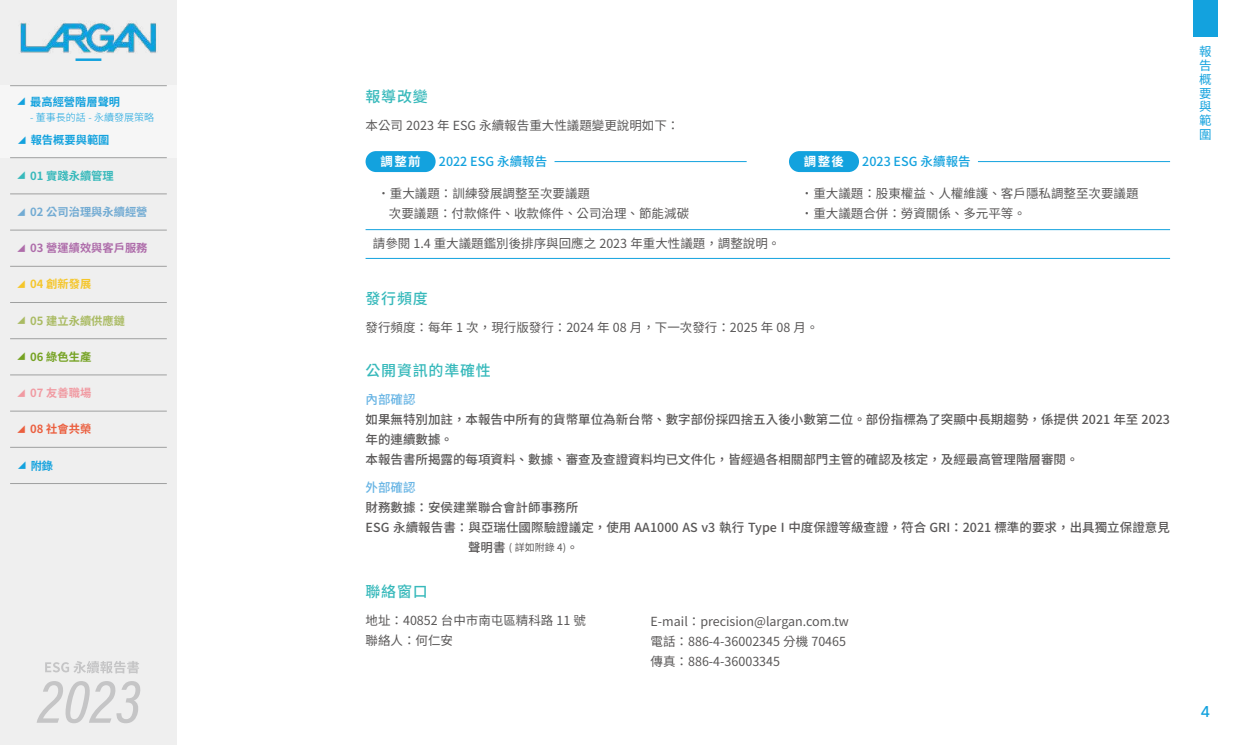
<style>
.page{position:relative;width:1241px;height:745px;background:#fff}
.page>*{position:absolute;margin:0;border:0;box-sizing:border-box;transform-origin:0 0}
.t1{font:500 15px "Noto Sans TC";letter-spacing:.05em;color:#37b9bb}
.t2{font:15px "Inter";color:#13a2de}
.t3{font:12.5px/20px "Noto Sans TC";color:#595757}
.t4{font:500 12.5px/20px "Noto Sans TC";color:#595757}
.t5{font:500 12.5px "Noto Sans TC";color:#13a2de}
.t6{font:500 12.5px "Noto Sans TC";color:#67b4e4}
.t7{font:12.5px/13.8px "Noto Sans TC";color:#13a2de;text-align:justify}
.t8{font:700 12.5px "Noto Sans TC";letter-spacing:.1em;color:#fff}
.t9{font:700 11.25px "Noto Sans TC";color:#13a2de}
.t10{font:700 11.25px "Noto Sans TC";color:#72abd3}
.t11{font:700 11.25px "Noto Sans TC";color:#ae6caa}
.t12{font:700 11.25px "Noto Sans TC";color:#aabb63}
.t13{font:700 11.25px "Noto Sans TC";color:#37b9bb}
.t14{font:700 11.25px "Noto Sans TC";color:#f5c62a}
.t15{font:700 11.25px "Noto Sans TC";color:#75a222}
.t16{font:700 11.25px "Noto Sans TC";color:#f19aa2}
.t17{font:700 11.25px "Noto Sans TC";color:#eb5f3f}
.t18{font:300 10px "Noto Sans TC";color:#13a2de}
.t19{font:10px "Noto Sans TC";color:#595757}
.s1{font-size:7.5px}
.s2{font-weight:500;font-size:12.5px}
.s3{font-size:12.5px}
</style>
<div class="page">
<div style="left:1192px;top:0;width:25px;height:37px;background:#13a2de"></div>
<hr style="left:554px;top:161px;width:192px;height:1px;background:#13a2de">
<hr style="left:365px;top:229px;width:804px;height:1px;background:#13a2de">
<hr style="left:365px;top:258px;width:804px;height:1px;background:#13a2de">
<hr style="left:977px;top:161px;width:192px;height:1px;background:#13a2de">
<div style="left:365px;top:151px;width:70px;height:21px;background:#13a2de;border-radius:10px"></div>
<div style="left:788px;top:151px;width:70px;height:21px;background:#13a2de;border-radius:10px"></div>
<div style="left:0;top:0;width:177px;height:744px;background:#efefef"></div>
<div style="left:0;top:85px;width:177px;height:73px;background:#f6f6f6"></div>
<img style="left:20px;top:21px;width:136px;height:32px">
<hr style="left:75px;top:58px;width:26px;height:3px;background:#13a2de">
<hr style="left:10px;top:157px;width:157px;height:1px;background:#9fa0a0">
<hr style="left:10px;top:85px;width:157px;height:1px;background:#9fa0a0">
<hr style="left:10px;top:193px;width:157px;height:1px;background:#9fa0a0">
<hr style="left:10px;top:230px;width:157px;height:1px;background:#9fa0a0">
<hr style="left:10px;top:266px;width:157px;height:1px;background:#9fa0a0">
<hr style="left:10px;top:302px;width:157px;height:1px;background:#9fa0a0">
<hr style="left:10px;top:338px;width:157px;height:1px;background:#9fa0a0">
<hr style="left:10px;top:374px;width:157px;height:1px;background:#9fa0a0">
<hr style="left:10px;top:410px;width:157px;height:1px;background:#9fa0a0">
<hr style="left:10px;top:447px;width:157px;height:1px;background:#9fa0a0">
<hr style="left:10px;top:483px;width:157px;height:1px;background:#9fa0a0">
<svg style="left:37px;top:681px;width:104px;height:41px"></svg>
<svg style="left:45px;top:661px;width:94px;height:12px"></svg>
<p class="t9" style="left:18px;top:95px;width:104px"><span class="s1">◢</span> 最高經營階層聲明</p>
<p class="t18" style="left:30px;top:111px;width:126px">- 董事長的話 - 永續發展策略</p>
<p class="t9" style="left:18px;top:133px;width:93px"><span class="s1">◢</span> 報告概要與範圍</p>
<p class="t13" style="left:18px;top:169px;width:98px"><span class="s1">◢</span> 01 實踐永續管理</p>
<p class="t10" style="left:18px;top:205px;width:131px"><span class="s1">◢</span> 02 公司治理與永續經營</p>
<p class="t11" style="left:18px;top:242px;width:131px"><span class="s1">◢</span> 03 營運績效與客戶服務</p>
<p class="t14" style="left:18px;top:278px;width:75px"><span class="s1">◢</span> 04 創新發展</p>
<p class="t12" style="left:18px;top:314px;width:109px"><span class="s1">◢</span> 05 建立永續供應鏈</p>
<p class="t15" style="left:18px;top:350px;width:75px"><span class="s1">◢</span> 06 綠色生產</p>
<p class="t16" style="left:18px;top:386px;width:75px"><span class="s1">◢</span> 07 友善職場</p>
<p class="t17" style="left:18px;top:422px;width:75px"><span class="s1">◢</span> 08 社會共榮</p>
<p class="t9" style="left:18px;top:459px;width:37px"><span class="s1">◢</span> 附錄</p>
<p class="t1" style="left:365px;top:88px;width:64px">報導改變</p>
<p class="t3" style="left:365px;top:116px;width:315px">本公司 2023 年 ESG 永續報告重大性議題變更說明如下：</p>
<p class="t8" style="left:380px;top:155px;width:41px">調整前</p>
<p class="t5" style="left:439px;top:154px;width:110px">2022 ESG 永續報告</p>
<p class="t8" style="left:803px;top:155px;width:41px">調整後</p>
<p class="t5" style="left:862px;top:154px;width:110px">2023 ESG 永續報告</p>
<p class="t3" style="left:389px;top:183px;width:302px;text-indent:-8px">˙ 重大議題：訓練發展調整至次要議題<br>次要議題：付款條件、收款條件、公司治理、節能減碳</p>
<p class="t3" style="left:803px;top:183px;width:336px">˙ 重大議題：股東權益、人權維護、客戶隱私調整至次要議題˙ 重大議題合併：勞資關係、多元平等。</p>
<p class="t3" style="left:373px;top:233px;width:409px">請參閱 1.4 重大議題鑑別後排序與回應之 2023 年重大性議題，調整說明。</p>
<p class="t1" style="left:365px;top:289px;width:64px">發行頻度</p>
<p class="t3" style="left:365px;top:317px;width:454px">發行頻度：每年 1 次，現行版發行：2024 年 08 月，下一次發行：2025 年 08 月。</p>
<p class="t1" style="left:365px;top:362px;width:127px">公開資訊的準確性</p>
<p class="t6" style="left:365px;top:392px;width:51px">內部確認</p>
<p class="t4" style="left:365px;top:409px;width:805px">如果無特別加註，本報告中所有的貨幣單位為新台幣、數字部份採四捨五入後小數第二位。部份指標為了突顯中長期趨勢，係提供 2021 年至 2023年的連續數據。<br>本報告書所揭露的每項資料、數據、審查及查證資料均已文件化，皆經過各相關部門主管的確認及核定，及經最高管理階層審閱。</p>
<p class="t6" style="left:365px;top:479px;width:51px">外部確認</p>
<p class="t4" style="left:365px;top:497px;width:805px">財務數據：安侯建業聯合會計師事務所<br>ESG 永續報告書：與亞瑞仕國際驗證議定，使用 AA1000 AS v3 執行 Type I 中度保證等級查證，符合 GRI：2021 標準的要求，出具獨立保證意見</p>
<p class="t19" style="left:468px;top:541px;width:112px"><span class="s2">聲明書</span> ( 詳如附錄 4)<span class="s3">。</span></p>
<p class="t1" style="left:365px;top:582px;width:64px">聯絡窗口</p>
<p class="t3" style="left:365px;top:610px;width:222px">地址：40852 台中市南屯區精科路 11 號聯絡人：何仁安</p>
<p class="t3" style="left:650px;top:611px;width:200px">E-mail：precision@largan.com.tw電話：886-4-36002345 分機 70465傳真：886-4-36003345</p>
<p class="t7" style="left:1198px;top:45px;width:14px">報告概要與範圍</p>
<p class="t2" style="left:1200px;top:700px;width:11px">4</p>
</div>
